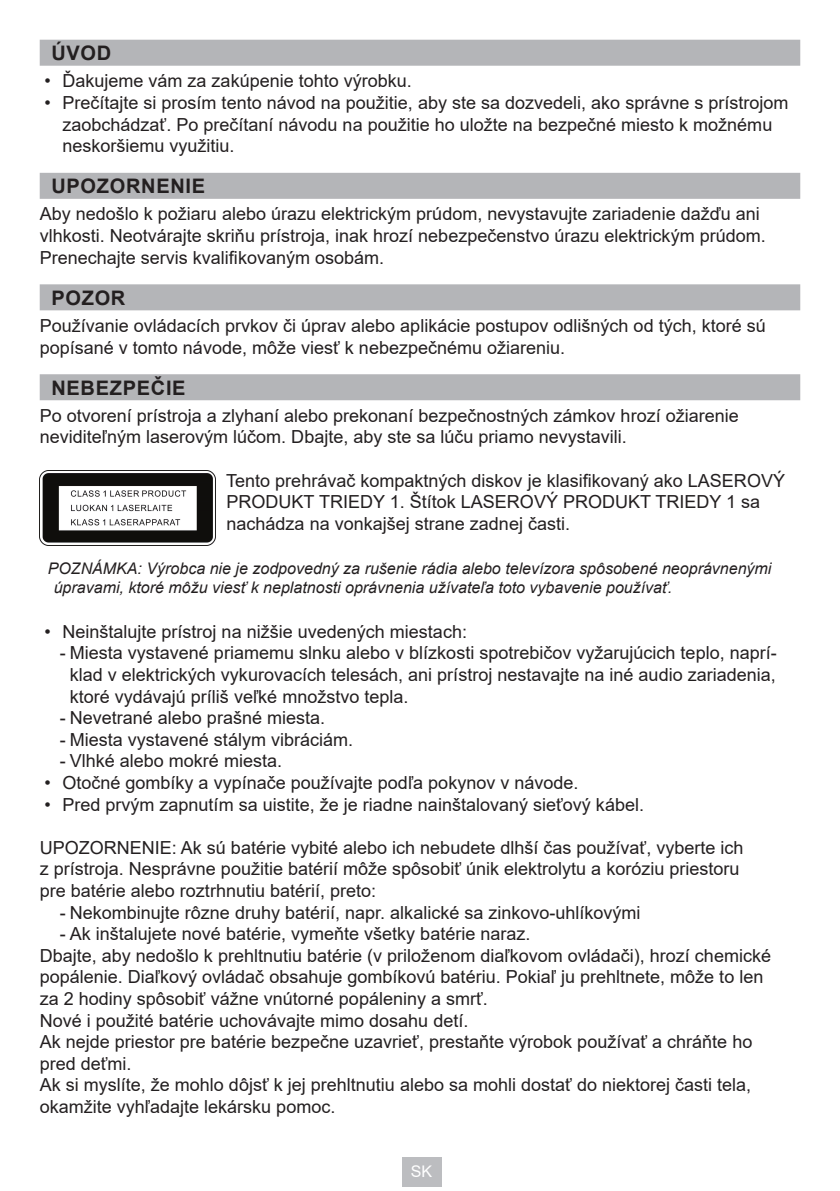
<style>
.page{position:relative;width:840px;height:1191px;background:#fff}
.page>*{position:absolute;margin:0;border:0;box-sizing:border-box;transform-origin:0 0}
.t1{font:700 20px "Arial";letter-spacing:.035em;color:#231f20}
.t2{font:18px/21.6px "Arial";color:#231f20}
.t3{font:italic 16px/19.2px "Arial";color:#231f20}
.t4{font:16px "Arial";color:#fff}
</style>
<div class="page">
<div style="left:401px;top:1157px;width:40px;height:29px;background:#bcbdc0"></div>
<div style="left:40px;top:40px;width:759px;height:26px;background:#b4b5b8"></div>
<div style="left:40px;top:173px;width:759px;height:26px;background:#b4b5b8"></div>
<div style="left:40px;top:284px;width:759px;height:26px;background:#b4b5b8"></div>
<div style="left:40px;top:374px;width:759px;height:26px;background:#b4b5b8"></div>
<img style="left:40px;top:470px;width:175px;height:75px">
<p class="t1" style="left:51px;top:39px;width:61px">ÚVOD</p>
<p class="t2" style="left:44px;top:70px;width:369px">• Ďakujeme vám za zakúpenie tohto výrobku.</p>
<p class="t2" style="left:62px;top:92px;width:727px;text-indent:-18px">• Prečítajte si prosím tento návod na použitie, aby ste sa dozvedeli, ako správne s prístrojom zaobchádzať. Po prečítaní návodu na použitie ho uložte na bezpečné miesto k možnému neskoršiemu využitiu.</p>
<p class="t1" style="left:51px;top:172px;width:155px">UPOZORNENIE</p>
<p class="t2" style="left:40px;top:203px;width:727px">Aby nedošlo k požiaru alebo úrazu elektrickým prúdom, nevystavujte zariadenie dažďu ani vlhkosti. Neotvárajte skriňu prístroja, inak hrozí nebezpečenstvo úrazu elektrickým prúdom.<br>Prenechajte servis kvalifikovaným osobám.</p>
<p class="t1" style="left:51px;top:283px;width:75px">POZOR</p>
<p class="t2" style="left:40px;top:315px;width:727px">Používanie ovládacích prvkov či úprav alebo aplikácie postupov odlišných od tých, ktoré sú popísané v tomto návode, môže viesť k nebezpečnému ožiareniu.</p>
<p class="t1" style="left:51px;top:373px;width:136px">NEBEZPEČIE</p>
<p class="t2" style="left:40px;top:404px;width:700px">Po otvorení prístroja a zlyhaní alebo prekonaní bezpečnostných zámkov hrozí ožiarenie neviditeľným laserovým lúčom. Dbajte, aby ste sa lúču priamo nevystavili.</p>
<p class="t2" style="left:226px;top:469px;width:560px">Tento prehrávač kompaktných diskov je klasifikovaný ako LASEROVÝ<br>PRODUKT TRIEDY 1. Štítok LASEROVÝ PRODUKT TRIEDY 1 sa nachádza na vonkajšej strane zadnej časti.</p>
<p class="t3" style="left:54px;top:558px;width:718px;text-indent:-6px">POZNÁMKA: Výrobca nie je zodpovedný za rušenie rádia alebo televízora spôsobené neoprávnenými úpravami, ktoré môžu viesť k neplatnosti oprávnenia užívateľa toto vybavenie používať.</p>
<p class="t2" style="left:44px;top:620px;width:424px">• Neinštalujte prístroj na nižšie uvedených miestach:</p>
<p class="t2" style="left:70px;top:642px;width:708px;text-align:justify;text-indent:-10px">- Miesta vystavené priamemu slnku alebo v blízkosti spotrebičov vyžarujúcich teplo, naprí&shy;klad v elektrických vykurovacích telesách, ani prístroj nestavajte na iné audio zariadenia, ktoré vydávajú príliš veľké množstvo tepla.</p>
<p class="t2" style="left:60px;top:707px;width:267px">- Nevetrané alebo prašné miesta.</p>
<p class="t2" style="left:60px;top:728px;width:295px">- Miesta vystavené stálym vibráciám.</p>
<p class="t2" style="left:60px;top:750px;width:224px">- Vlhké alebo mokré miesta.</p>
<p class="t2" style="left:44px;top:771px;width:535px">• Otočné gombíky a vypínače používajte podľa pokynov v návode.</p>
<p class="t2" style="left:44px;top:793px;width:600px">• Pred prvým zapnutím sa uistite, že je riadne nainštalovaný sieťový kábel.</p>
<p class="t2" style="left:40px;top:836px;width:705px">UPOZORNENIE: Ak sú batérie vybité alebo ich nebudete dlhší čas používať, vyberte ich z prístroja. Nesprávne použitie batérií môže spôsobiť únik elektrolytu a koróziu priestoru pre batérie alebo roztrhnutiu batérií, preto:</p>
<p class="t2" style="left:60px;top:901px;width:582px">- Nekombinujte rôzne druhy batérií, napr. alkalické sa zinkovo-uhlíkovými</p>
<p class="t2" style="left:40px;top:923px;width:732px;text-indent:20px">- Ak inštalujete nové batérie, vymeňte všetky batérie naraz.<br>Dbajte, aby nedošlo k prehltnutiu batérie (v priloženom diaľkovom ovládači), hrozí chemické popálenie. Diaľkový ovládač obsahuje gombíkovú batériu. Pokiaľ ju prehltnete, môže to len za 2 hodiny spôsobiť vážne vnútorné popáleniny a smrť.<br>Nové i použité batérie uchovávajte mimo dosahu detí.<br>Ak nejde priestor pre batérie bezpečne uzavrieť, prestaňte výrobok používať a chráňte ho pred deťmi.<br>Ak si myslíte, že mohlo dôjsť k jej prehltnutiu alebo sa mohli dostať do niektorej časti tela, okamžite vyhľadajte lekársku pomoc.</p>
<p class="t4" style="left:410px;top:1160px;width:23px">SK</p>
</div>
